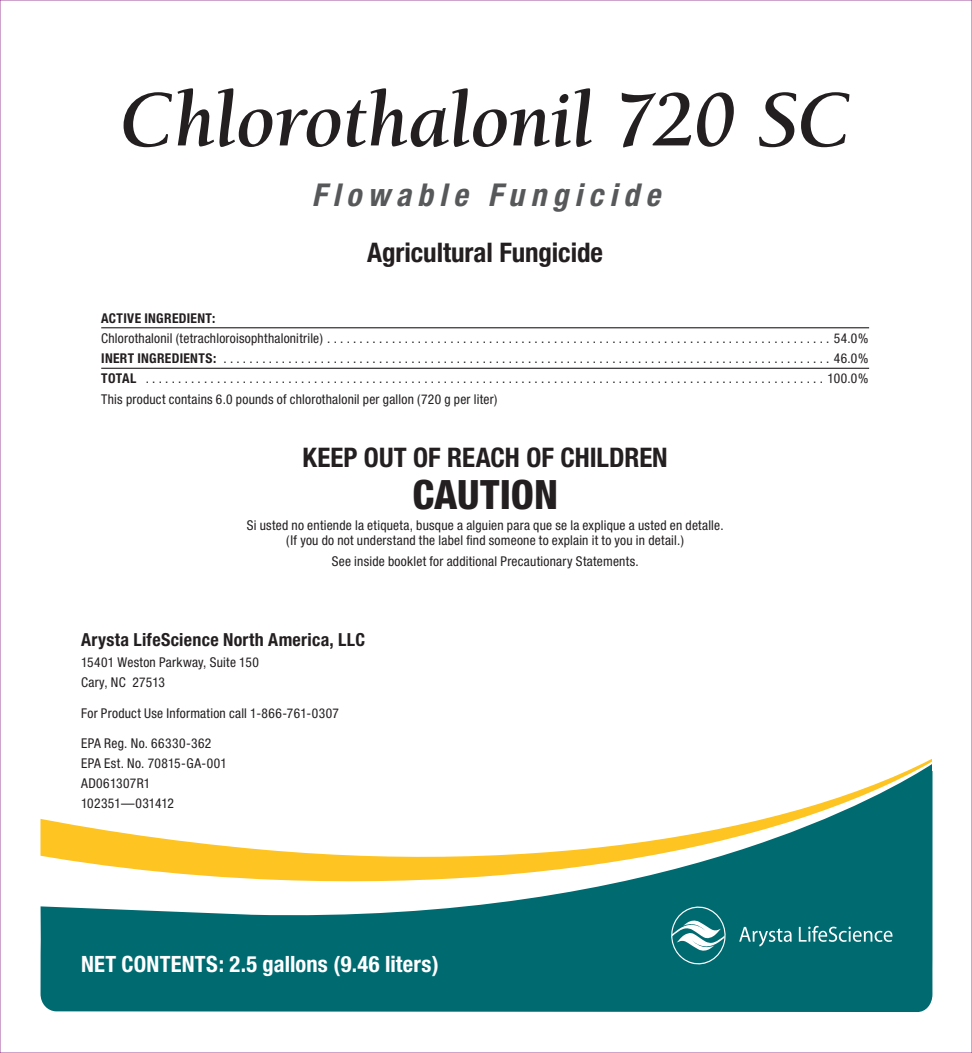
<style>
.page{position:relative;width:972px;height:1053px;background:#fff}
.page>*{position:absolute;margin:0;border:0;box-sizing:border-box;transform-origin:0 0}
.t1{font:italic 700 81px "Berkeley";letter-spacing:-.015em;color:#231f20}
.large_head{font:800 condensed 40.5px "Helvetica Neue";color:#231f20}
.t2{font:italic 700 condensed 31.5px "Helvetica Neue";letter-spacing:.2em;color:#57585a}
.large_head-2{font:700 condensed 27px "Helvetica Neue";color:#231f20}
.A_Head{font:700 condensed 27px "Helvetica Neue";letter-spacing:-.005em;color:#231f20}
.left_head{font:700 condensed 22.5px "Helvetica Neue";letter-spacing:.005em;color:#fff}
.t3{font:700 condensed 18px "Helvetica Neue";letter-spacing:.015em;color:#231f20}
.body_0_0{font:condensed 13.5px "Helvetica Neue";letter-spacing:.02em;color:#231f20}
.paragraph_head{font:700 condensed 13.5px "Helvetica Neue";letter-spacing:.025em;color:#231f20}
.s1{font-weight:700}
</style>
<div class="page">
<svg style="left:40px;top:764px;width:893px;height:248px;fill:#006a71"></svg>
<svg style="left:739px;top:927px;width:53px;height:19px"></svg>
<svg style="left:799px;top:926px;width:94px;height:16px"></svg>
<svg style="left:668px;top:903px;width:61px;height:65px"></svg>
<hr style="left:101px;top:327px;width:768px;height:1px;background:#231f20">
<hr style="left:101px;top:368px;width:768px;height:1px;background:#231f20">
<p class="t1" style="left:120px;top:77px;width:733px">Chlorothalonil 720 SC</p>
<p class="t2" style="left:312px;top:176px;width:350px">Flowable Fungicide</p>
<p class="A_Head" style="left:367px;top:236px;width:237px">Agricultural Fungicide</p>
<p class="paragraph_head" style="left:101px;top:310px;width:116px">ACTIVE INGREDIENT:</p>
<p class="body_0_0" style="left:101px;top:330px;width:769px">Chlorothalonil (tetrachloroisophthalonitrile) . . . . . . . . . . . . . . . . . . . . . . . . . . . . . . . . . . . . . . . . . . . . . . . . . . . . . . . . . . . . . . . . . . . . . . . . . . . . . 54.0%</p>
<p class="body_0_0" style="left:101px;top:351px;width:769px"><span class="s1">INERT INGREDIENTS:</span> . . . . . . . . . . . . . . . . . . . . . . . . . . . . . . . . . . . . . . . . . . . . . . . . . . . . . . . . . . . . . . . . . . . . . . . . . . . . . . . . . . . . . . . . . . . . . 46.0%</p>
<p class="body_0_0" style="left:101px;top:371px;width:769px"><span class="s1">TOTAL</span> . . . . . . . . . . . . . . . . . . . . . . . . . . . . . . . . . . . . . . . . . . . . . . . . . . . . . . . . . . . . . . . . . . . . . . . . . . . . . . . . . . . . . . . . . . . . . . . . . . . . . . . . 100.0%</p>
<p class="body_0_0" style="left:101px;top:391px;width:398px">This product contains 6.0 pounds of chlorothalonil per gallon (720 g per liter)</p>
<p class="large_head-2" style="left:303px;top:441px;width:367px">KEEP OUT OF REACH OF CHILDREN</p>
<p class="large_head" style="left:412px;top:470px;width:147px">CAUTION</p>
<p class="body_0_0" style="left:247px;top:517px;width:476px">Si usted no entiende la etiqueta, busque a alguien para que se la explique a usted en detalle.</p>
<p class="body_0_0" style="left:286px;top:533px;width:399px">(If you do not understand the label find someone to explain it to you in detail.)</p>
<p class="body_0_0" style="left:332px;top:553px;width:306px">See inside booklet for additional Precautionary Statements.</p>
<p class="t3" style="left:81px;top:629px;width:286px">Arysta LifeScience North America, LLC</p>
<p class="body_0_0" style="left:81px;top:654px;width:179px">15401 Weston Parkway, Suite 150</p>
<p class="body_0_0" style="left:81px;top:674px;width:86px">Cary, NC 27513</p>
<p class="body_0_0" style="left:81px;top:706px;width:260px">For Product Use Information call 1-866-761-0307</p>
<p class="body_0_0" style="left:81px;top:735px;width:132px">EPA Reg. No. 66330-362</p>
<p class="body_0_0" style="left:81px;top:755px;width:148px">EPA Est. No. 70815-GA-001</p>
<p class="body_0_0" style="left:81px;top:776px;width:71px">AD061307R1</p>
<p class="body_0_0" style="left:81px;top:796px;width:95px">102351—031412</p>
<p class="left_head" style="left:81px;top:950px;width:359px">NET CONTENTS: 2.5 gallons (9.46 liters)</p>
</div>
